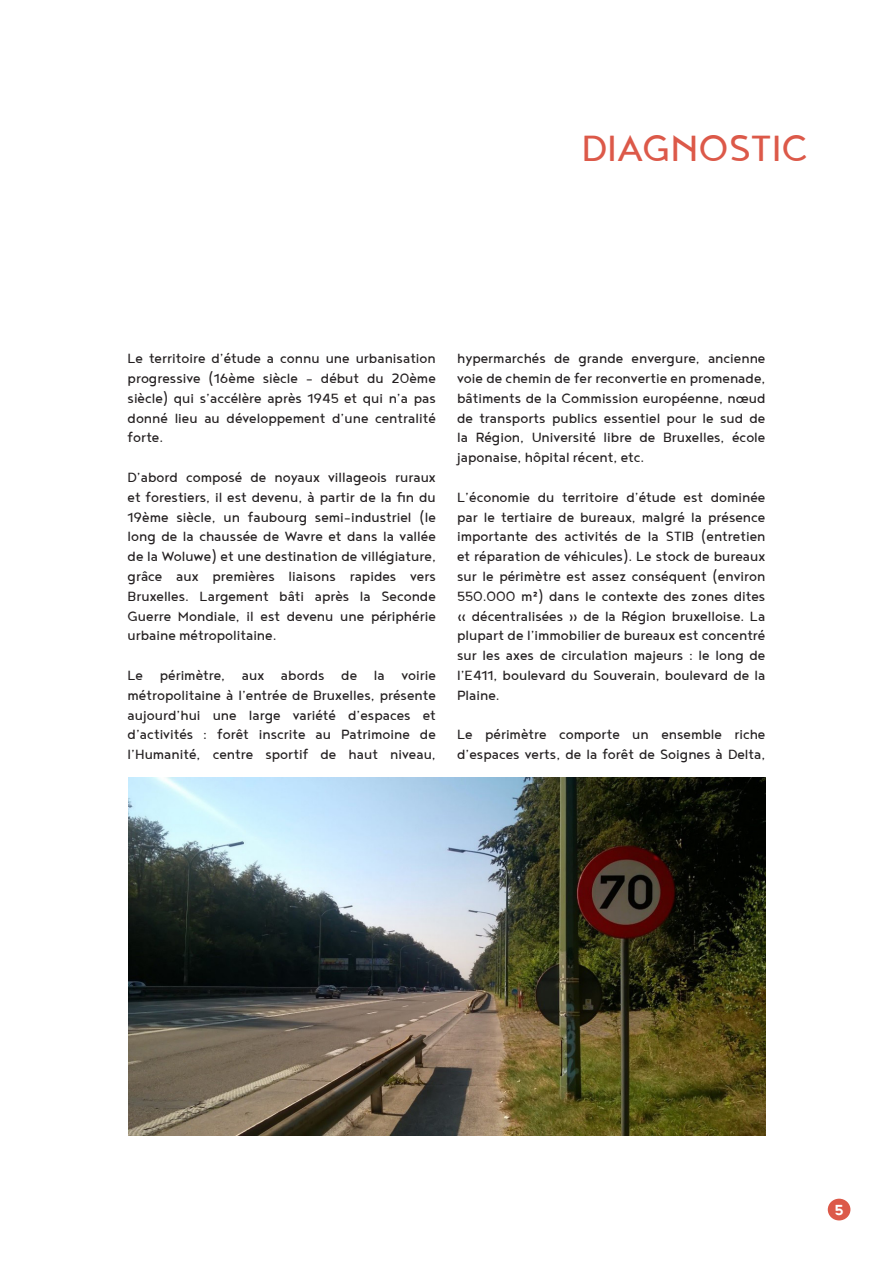
<style>
.page{position:relative;width:893px;height:1263px;background:#fff}
.page>*{position:absolute;margin:0;border:0;box-sizing:border-box;transform-origin:0 0}
.t1{font:45px "Noyh";color:#dc5949}
.t2{font:700 18px "Noyh";color:#fff}
.t3{font:16.5px/19.8px "Noyh";color:#231f20;text-align:justify}
</style>
<div class="page">
<div style="left:828px;top:1199px;width:22px;height:21px;background:#dc5949;border-radius:50%"></div>
<img style="left:128px;top:777px;width:637px;height:358px">
<p class="t1" style="left:581px;top:124px;width:228px">DIAGNOSTIC</p>
<p class="t3" style="left:128px;top:348px;width:310px">Le territoire d’étude a connu une urbanisation progressive (16ème siècle – début du 20ème siècle) qui s’accélère après 1945 et qui n’a pas donné lieu au développement d’une centralité forte.</p>
<p class="t3" style="left:128px;top:467px;width:310px">D’abord composé de noyaux villageois ruraux et forestiers, il est devenu, à partir de la fin du 19ème siècle, un faubourg semi-industriel (le long de la chaussée de Wavre et dans la vallée de la Woluwe) et une destination de villégiature, grâce aux premières liaisons rapides vers Bruxelles. Largement bâti après la Seconde Guerre Mondiale, il est devenu une périphérie urbaine métropolitaine.</p>
<p class="t3" style="left:128px;top:665px;width:310px">Le périmètre, aux abords de la voirie métropolitaine à l’entrée de Bruxelles, présente aujourd’hui une large variété d’espaces et d’activités : forêt inscrite au Patrimoine de l’Humanité, centre sportif de haut niveau,</p>
<p class="t3" style="left:457px;top:348px;width:310px">hypermarchés de grande envergure, ancienne voie de chemin de fer reconvertie en promenade, bâtiments de la Commission européenne, nœud de transports publics essentiel pour le sud de la Région, Université libre de Bruxelles, école japonaise, hôpital récent, etc.</p>
<p class="t3" style="left:457px;top:487px;width:310px">L’économie du territoire d’étude est dominée par le tertiaire de bureaux, malgré la présence importante des activités de la STIB (entretien et réparation de véhicules). Le stock de bureaux sur le périmètre est assez conséquent (environ 550.000 m²) dans le contexte des zones dites « décentralisées » de la Région bruxelloise. La plupart de l’immobilier de bureaux est concentré sur les axes de circulation majeurs : le long de l’E411, boulevard du Souverain, boulevard de la Plaine.</p>
<p class="t3" style="left:457px;top:724px;width:310px">Le périmètre comporte un ensemble riche d’espaces verts, de la forêt de Soignes à Delta,</p>
<p class="t2" style="left:835px;top:1199px;width:10px">5</p>
</div>
